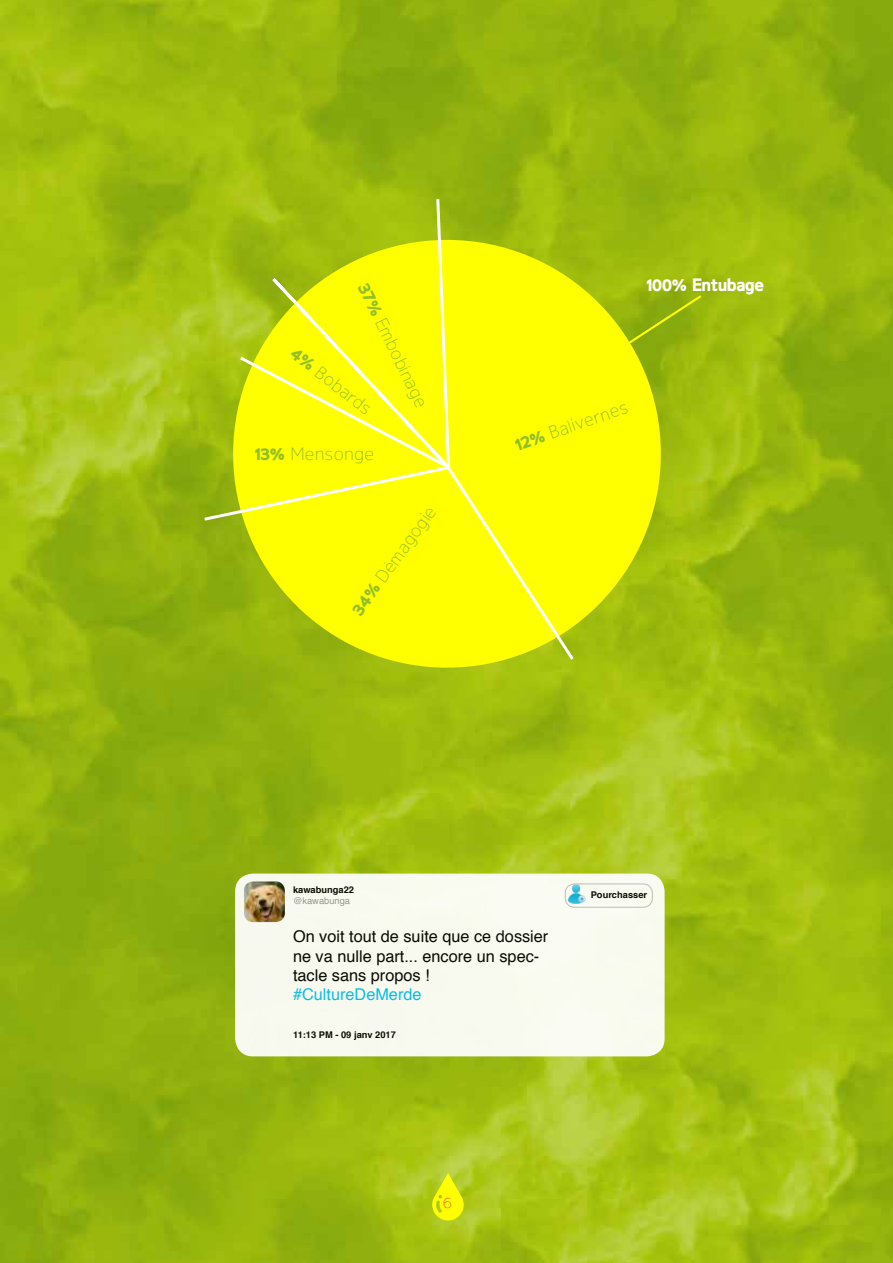
<style>
.page{position:relative;width:893px;height:1263px;background:#fff}
.page>*{position:absolute;margin:0;border:0;box-sizing:border-box;transform-origin:0 0}
.t1{font:300 18px "Gelder Sans";color:#92be28}
.t2{font:800 18px "Gelder Sans";color:#fff}
.t3{font:16.2px/19.4px "Helvetica";color:#000}
.t4{font:16.2px "Helvetica";color:#04bfec}
.t5{font:300 15px "Gelder Sans";color:#ed5155}
.t6{font:700 9.3px "Helvetica";color:#000}
.t7{font:9.3px "Helvetica";color:#939598}
.s1{font-weight:800}
</style>
<div class="page">
<img style="left:0;top:0;width:893px;height:1263px">
<div style="left:235px;top:873px;width:430px;height:183px;background:#f8faef;border-radius:18px"></div>
<img style="left:244px;top:881px;width:41px;height:41px">
<img style="left:565px;top:885px;width:21px;height:20px">
<div style="left:565px;top:883px;width:88px;height:25px;border:1px solid #bcbec0;border-radius:9px"></div>
<div style="left:233px;top:240px;width:428px;height:428px;background:#ff0;border-radius:50%"></div>
<svg style="left:435px;top:196px;width:17px;height:79px"></svg>
<svg style="left:201px;top:275px;width:375px;height:388px"></svg>
<svg style="left:432px;top:1173px;width:32px;height:47px;background:#dfe90f"></svg>
<svg style="left:614px;top:293px;width:90px;height:60px;background:#9ab70b"></svg>
<p class="t1" style="left:372px;top:279px;width:138px;rotate:64deg"><span class="s1">37%</span> Embobinage</p>
<p class="t2" style="left:647px;top:274px;width:119px">100% Entubage</p>
<p class="t1" style="left:299px;top:343px;width:99px;rotate:38deg"><span class="s1">4%</span> Bobards</p>
<p class="t1" style="left:513px;top:435px;width:119px;rotate:-19deg"><span class="s1">12%</span> Balivernes</p>
<p class="t1" style="left:255px;top:443px;width:121px"><span class="s1">13%</span> Mensonge</p>
<p class="t1" style="left:347px;top:607px;width:131px;rotate:-54deg"><span class="s1">34%</span> Démagogie</p>
<p class="t6" style="left:293px;top:882px;width:63px">kawabunga22</p>
<p class="t7" style="left:293px;top:893px;width:59px">@kawabunga</p>
<p class="t3" style="left:293px;top:927px;width:257px">On voit tout de suite que ce dossier ne va nulle part... encore un spec&shy;tacle sans propos !</p>
<p class="t4" style="left:293px;top:982px;width:130px">#CultureDeMerde</p>
<p class="t6" style="left:293px;top:1027px;width:104px">11:13 PM - 09 janv 2017</p>
<p class="t6" style="left:591px;top:888px;width:58px">Pourchasser</p>
<p class="t5" style="left:443px;top:1194px;width:11px">6</p>
</div>
